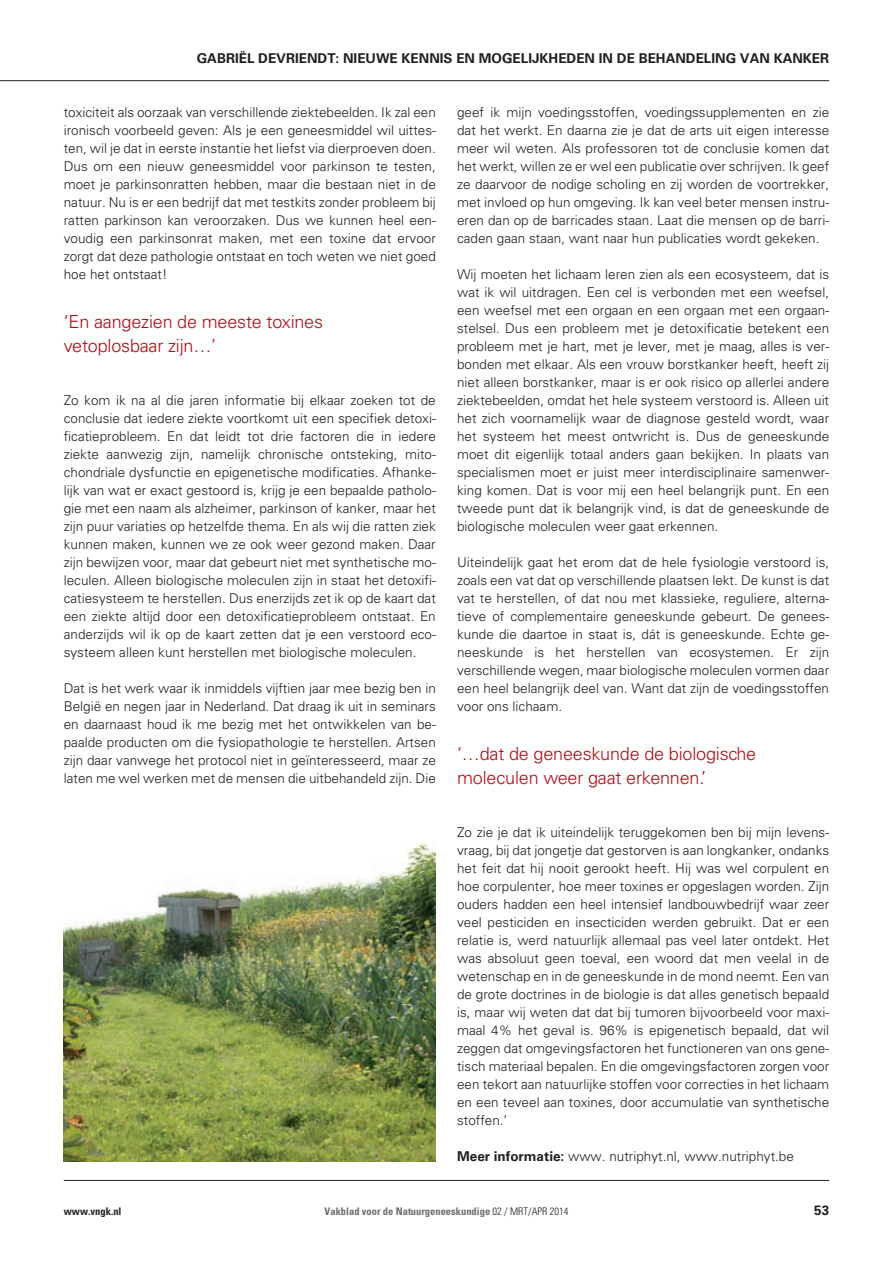
<style>
.page{position:relative;width:893px;height:1263px;background:#fff}
.page>*{position:absolute;margin:0;border:0;box-sizing:border-box;transform-origin:0 0}
.t1{font:300 18px/24px "Univers";letter-spacing:-.01em;color:#b00d15}
.t2{font:300 13.5px/18px "Univers";color:#231f20;text-align:justify}
.t3{font:700 13.5px "Univers";color:#231f20}
.t4{font:700 condensed 10.5px "Univers";color:#6c6d70}
.t5{font:700 condensed 10.5px "Univers";color:#231f20}
.s1{font-weight:700}
.s2{font-weight:300;color:#231f20}
</style>
<div class="page">
<hr style="left:64px;top:1180px;width:765px;height:1px;background:#231f20">
<hr style="left:0;top:80px;width:829px;height:1px;background:#231f20">
<img style="left:64px;top:843px;width:372px;height:318px">
<p class="t3" style="left:197px;top:50px;width:371px">GABRIËL DEVRIENDT: NIEUWE KENNIS EN MOGELIJKHEDE</p>
<p class="t3" style="left:585px;top:50px;width:237px">N IN DE BEHANDELING VAN KANKER</p>
<p class="t2" style="left:64px;top:103px;width:374px">toxiciteit als oorzaak van verschillende ziektebeelden. Ik zal een ironisch voorbeeld geven: Als je een geneesmiddel wil uittes&shy;ten, wil je dat in eerste instantie het liefst via dierproeven doen.<br>Dus om een nieuw geneesmiddel voor parkinson te testen, moet je parkinsonratten hebben, maar die bestaan niet in de natuur. Nu is er een bedrijf dat met testkits zonder probleem bij ratten parkinson kan veroorzaken. Dus we kunnen heel een&shy;voudig een parkinsonrat maken, met een toxine dat ervoor zorgt dat deze pathologie ontstaat en toch weten we niet goed hoe het ontstaat!</p>
<h1 class="t1" style="left:64px;top:310px;width:261px">‘En aangezien de meeste toxines vetoplosbaar zijn…’</h1>
<p class="t2" style="left:64px;top:391px;width:374px">Zo kom ik na al die jaren informatie bij elkaar zoeken tot de conclusie dat iedere ziekte voortkomt uit een specifiek detoxi&shy;ficatieprobleem. En dat leidt tot drie factoren die in iedere ziekte aanwezig zijn, namelijk chronische ontsteking, mito&shy;chondriale dysfunctie en epigenetische modificaties. Afhanke&shy;lijk van wat er exact gestoord is, krijg je een bepaalde patholo&shy;gie met een naam als alzheimer, parkinson of kanker, maar het zijn puur variaties op hetzelfde thema. En als wij die ratten ziek kunnen maken, kunnen we ze ook weer gezond maken. Daar zijn bewijzen voor, maar dat gebeurt niet met synthetische mo&shy;leculen. Alleen biologische moleculen zijn in staat het detoxifi&shy;catiesysteem te herstellen. Dus enerzijds zet ik op de kaart dat een ziekte altijd door een detoxificatieprobleem ontstaat. En anderzijds wil ik op de kaart zetten dat je een verstoord eco&shy;systeem alleen kunt herstellen met biologische moleculen.</p>
<p class="t2" style="left:64px;top:679px;width:374px">Dat is het werk waar ik inmiddels vijftien jaar mee bezig ben in België en negen jaar in Nederland. Dat draag ik uit in seminars en daarnaast houd ik me bezig met het ontwikkelen van be&shy;paalde producten om die fysiopathologie te herstellen. Artsen zijn daar vanwege het protocol niet in geïnteresseerd, maar ze laten me wel werken met de mensen die uitbehandeld zijn. Die</p>
<p class="t2" style="left:457px;top:103px;width:374px">geef ik mijn voedingsstoffen, voedingssupplementen en zie dat het werkt. En daarna zie je dat de arts uit eigen interesse meer wil weten. Als professoren tot de conclusie komen dat het werkt, willen ze er wel een publicatie over schrijven. Ik geef ze daarvoor de nodige scholing en zij worden de voortrekker, met invloed op hun omgeving. Ik kan veel beter mensen instru&shy;eren dan op de barricades staan. Laat die mensen op de barri&shy;caden gaan staan, want naar hun publicaties wordt gekeken.</p>
<p class="t2" style="left:457px;top:265px;width:374px">Wij moeten het lichaam leren zien als een ecosysteem, dat is wat ik wil uitdragen. Een cel is verbonden met een weefsel, een weefsel met een orgaan en een orgaan met een orgaan&shy;stelsel. Dus een probleem met je detoxificatie betekent een probleem met je hart, met je lever, met je maag, alles is ver&shy;bonden met elkaar. Als een vrouw borstkanker heeft, heeft zij niet alleen borstkanker, maar is er ook risico op allerlei andere ziektebeelden, omdat het hele systeem verstoord is. Alleen uit het zich voornamelijk waar de diagnose gesteld wordt, waar het systeem het meest ontwricht is. Dus de geneeskunde moet dit eigenlijk totaal anders gaan bekijken. In plaats van specialismen moet er juist meer interdisciplinaire samenwer&shy;king komen. Dat is voor mij een heel belangrijk punt. En een tweede punt dat ik belangrijk vind, is dat de geneeskunde de biologische moleculen weer gaat erkennen.</p>
<p class="t2" style="left:457px;top:553px;width:374px">Uiteindelijk gaat het erom dat de hele fysiologie verstoord is, zoals een vat dat op verschillende plaatsen lekt. De kunst is dat vat te herstellen, of dat nou met klassieke, reguliere, alterna&shy;tieve of complementaire geneeskunde gebeurt. De genees&shy;kunde die daartoe in staat is, dát is geneeskunde. Echte ge&shy;neeskunde is het herstellen van ecosystemen. Er zijn verschillende wegen, maar biologische moleculen vormen daar een heel belangrijk deel van. Want dat zijn de voedingsstoffen voor ons lichaam.</p>
<h1 class="t1" style="left:457px;top:742px;width:301px">‘…dat de geneeskunde de biologische moleculen weer gaat erkennen.’</h1>
<p class="t2" style="left:457px;top:823px;width:374px">Zo zie je dat ik uiteindelijk teruggekomen ben bij mijn levens&shy;vraag, bij dat jongetje dat gestorven is aan longkanker, ondanks het feit dat hij nooit gerookt heeft. Hij was wel corpulent en hoe corpulenter, hoe meer toxines er opgeslagen worden. Zijn ouders hadden een heel intensief landbouwbedrijf waar zeer veel pesticiden en insecticiden werden gebruikt. Dat er een relatie is, werd natuurlijk allemaal pas veel later ontdekt. Het was absoluut geen toeval, een woord dat men veelal in de wetenschap en in de geneeskunde in de mond neemt. Een van de grote doctrines in de biologie is dat alles genetisch bepaald is, maar wij weten dat dat bij tumoren bijvoorbeeld voor maxi&shy;maal 4% het geval is. 96% is epigenetisch bepaald, dat wil zeggen dat omgevingsfactoren het functioneren van ons gene&shy;tisch materiaal bepalen. En die omgevingsfactoren zorgen voor een tekort aan natuurlijke stoffen voor correcties in het lichaam en een teveel aan toxines, door accumulatie van synthetische stoffen.’</p>
<p class="t2" style="left:457px;top:1147px;width:338px"><span class="s1">MEER INFORMATIE:</span> www. nutriphyt.nl, www.nutriphyt.be</p>
<p class="t5" style="left:64px;top:1205px;width:59px">www.vngk.nl</p>
<p class="t4" style="left:325px;top:1205px;width:245px">Vakblad voor de Natuurgeneeskundige <span class="s2">02 / MRT/APR 2014</span></p>
<p class="t3" style="left:814px;top:1202px;width:17px">53</p>
</div>
